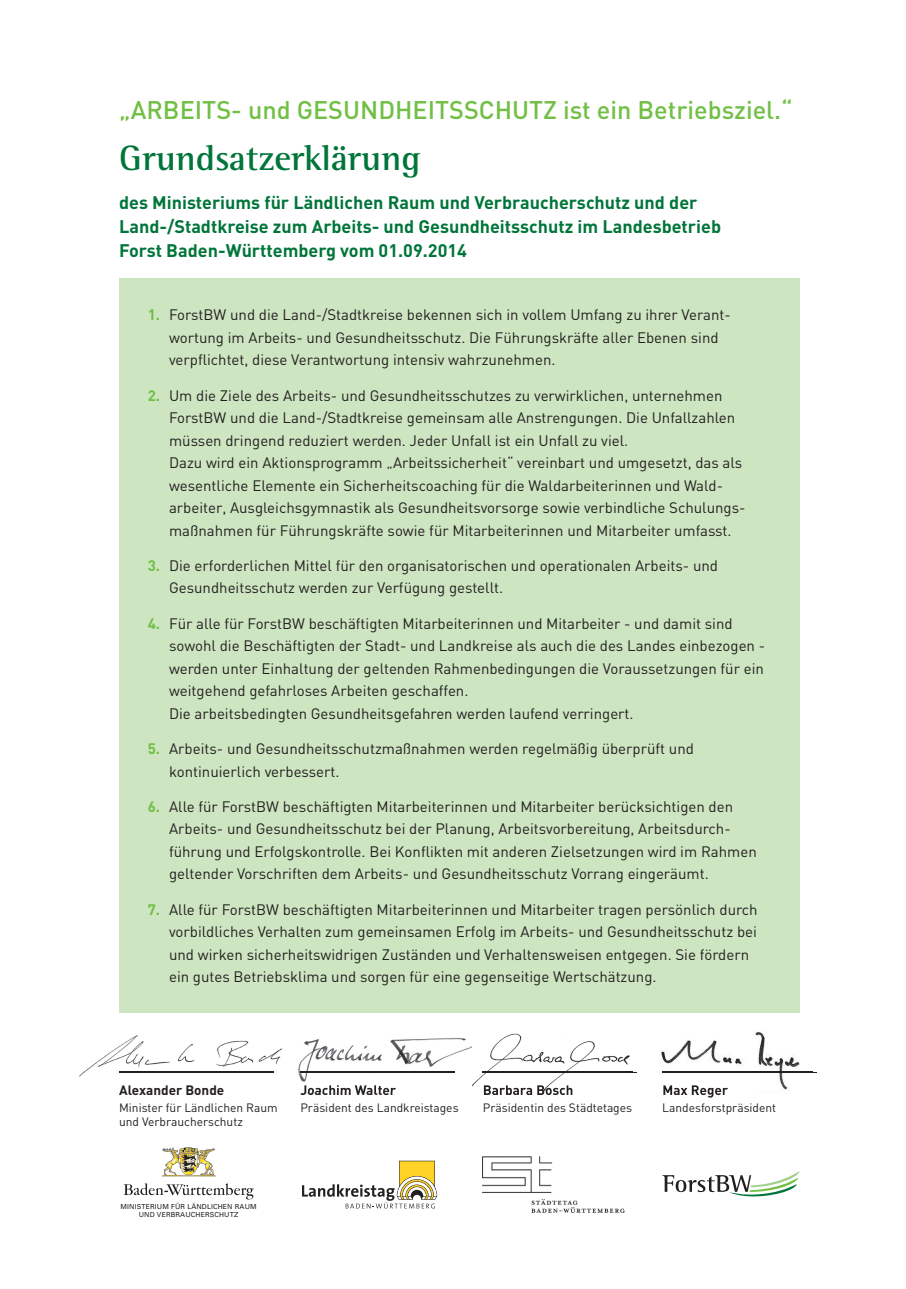
<style>
.page{position:relative;width:906px;height:1289px;background:#fff}
.page>*{position:absolute;margin:0;border:0;box-sizing:border-box;transform-origin:0 0}
.t1{font:700 36px "Rotis Semi Serif";color:#00753a}
.t2{font:500 25.2px "DIN";color:#71bf44}
.t3{font:700 18px/24px "DIN";color:#00753a}
.t4{font:15px/22.5px "DIN";color:#231f20}
.t5{font:700 13.5px "DIN";color:#231f20}
.t6{font:12px/14.4px "DIN";color:#231f20}
.t7{font:6.9px/8.2px "Univers";letter-spacing:.02em;color:#231f20;text-align:center}
.s1{font-weight:700;color:#71bf44}
</style>
<div class="page">
<div style="left:119px;top:277px;width:680px;height:735px;background:#cde5c1"></div>
<svg style="left:662px;top:1171px;width:137px;height:26px"></svg>
<svg style="left:302px;top:1160px;width:135px;height:48px"></svg>
<img style="left:483px;top:1156px;width:141px;height:55px">
<hr style="left:483px;top:1071px;width:154px;height:1px;background:#231f20">
<hr style="left:662px;top:1071px;width:154px;height:1px;background:#231f20">
<img style="left:163px;top:1147px;width:53px;height:29px">
<svg style="left:124px;top:1183px;width:130px;height:16px"></svg>
<img style="left:661px;top:1032px;width:151px;height:66px">
<img style="left:663px;top:1085px;width:65px;height:12px">
<img style="left:662px;top:1071px;width:150px;height:1px">
<img style="left:79px;top:1035px;width:203px;height:41px">
<img style="left:119px;top:1071px;width:154px;height:1px">
<img style="left:471px;top:1033px;width:161px;height:62px">
<img style="left:484px;top:1085px;width:88px;height:10px">
<img style="left:483px;top:1071px;width:149px;height:1px">
<img style="left:298px;top:1038px;width:173px;height:44px">
<img style="left:304px;top:1085px;width:92px;height:6px">
<img style="left:300px;top:1071px;width:154px;height:1px">
<h2 class="t2" style="left:119px;top:93px;width:675px">„ARBEITS- und GESUNDHEITSSCHUTZ ist ein Betriebsziel.“</h2>
<h1 class="t1" style="left:119px;top:136px;width:303px">Grundsatzerklärung</h1>
<p class="t3" style="left:119px;top:189px;width:603px">des Ministeriums für Ländlichen Raum und Verbraucherschutz und der<br>Land-/Stadtkreise zum Arbeits- und Gesundheitsschutz im Landesbetrieb<br>Forst Baden-Württemberg vom 01.09.2014</p>
<p class="t4" style="left:169px;top:303px;width:563px;text-indent:-21px"><span class="s1">1.</span> ForstBW und die Land-/Stadtkreise bekennen sich in vollem Umfang zu ihrer Verant&shy;wortung im Arbeits- und Gesundheitsschutz. Die Führungskräfte aller Ebenen sind verpflichtet, diese Verantwortung intensiv wahrzunehmen.</p>
<p class="t4" style="left:169px;top:383px;width:578px;text-indent:-21px"><span class="s1">2.</span> Um die Ziele des Arbeits- und Gesundheitsschutzes zu verwirklichen, unternehmen ForstBW und die Land-/Stadtkreise gemeinsam alle Anstrengungen. Die Unfallzahlen müssen dringend reduziert werden. Jeder Unfall ist ein Unfall zu viel.<br>Dazu wird ein Aktionsprogramm „Arbeitssicherheit“ vereinbart und umgesetzt, das als wesentliche Elemente ein Sicherheitscoaching für die Waldarbeiterinnen und Wald&shy;arbeiter, Ausgleichsgymnastik als Gesundheitsvorsorge sowie verbindliche Schulungs&shy;maßnahmen für Führungskräfte sowie für Mitarbeiterinnen und Mitarbeiter umfasst.</p>
<p class="t4" style="left:169px;top:554px;width:550px;text-indent:-21px"><span class="s1">3.</span> Die erforderlichen Mittel für den organisatorischen und operationalen Arbeits- und<br>Gesundheitsschutz werden zur Verfügung gestellt.</p>
<p class="t4" style="left:169px;top:611px;width:597px;text-indent:-21px"><span class="s1">4.</span> Für alle für ForstBW beschäftigten Mitarbeiterinnen und Mitarbeiter - und damit sind sowohl die Beschäftigten der Stadt- und Landkreise als auch die des Landes einbezogen - werden unter Einhaltung der geltenden Rahmenbedingungen die Voraussetzungen für ein weitgehend gefahrloses Arbeiten geschaffen.<br>Die arbeitsbedingten Gesundheitsgefahren werden laufend verringert.</p>
<p class="t4" style="left:169px;top:737px;width:526px;text-indent:-21px"><span class="s1">5.</span> Arbeits- und Gesundheitsschutzmaßnahmen werden regelmäßig überprüft und kontinuierlich verbessert.</p>
<p class="t4" style="left:169px;top:794px;width:589px;text-indent:-21px"><span class="s1">6.</span> Alle für ForstBW beschäftigten Mitarbeiterinnen und Mitarbeiter berücksichtigen den Arbeits- und Gesundheitsschutz bei der Planung, Arbeitsvorbereitung, Arbeitsdurch&shy;führung und Erfolgskontrolle. Bei Konflikten mit anderen Zielsetzungen wird im Rahmen geltender Vorschriften dem Arbeits- und Gesundheitsschutz Vorrang eingeräumt.</p>
<p class="t4" style="left:169px;top:897px;width:590px;text-indent:-21px"><span class="s1">7.</span> Alle für ForstBW beschäftigten Mitarbeiterinnen und Mitarbeiter tragen persönlich durch vorbildliches Verhalten zum gemeinsamen Erfolg im Arbeits- und Gesundheitsschutz bei und wirken sicherheitswidrigen Zuständen und Verhaltensweisen entgegen. Sie fördern ein gutes Betriebsklima und sorgen für eine gegenseitige Wertschätzung.</p>
<p class="t5" style="left:119px;top:1081px;width:107px">Alexander Bonde</p>
<p class="t6" style="left:119px;top:1099px;width:160px">Minister für Ländlichen Raum und Verbraucherschutz</p>
<p class="t5" style="left:300px;top:1081px;width:97px">Joachim Walter</p>
<p class="t6" style="left:300px;top:1099px;width:160px">Präsident des Landkreistages</p>
<p class="t6" style="left:483px;top:1099px;width:151px">Präsidentin des Städtetages</p>
<p class="t6" style="left:662px;top:1099px;width:115px">Landesforstpräsident</p>
<p class="t7" style="left:120px;top:1201px;width:138px">MINISTERIUM FÜR LÄNDLICHEN RAUM<br>UND VERBRAUCHERSCHUTZ</p>
</div>
